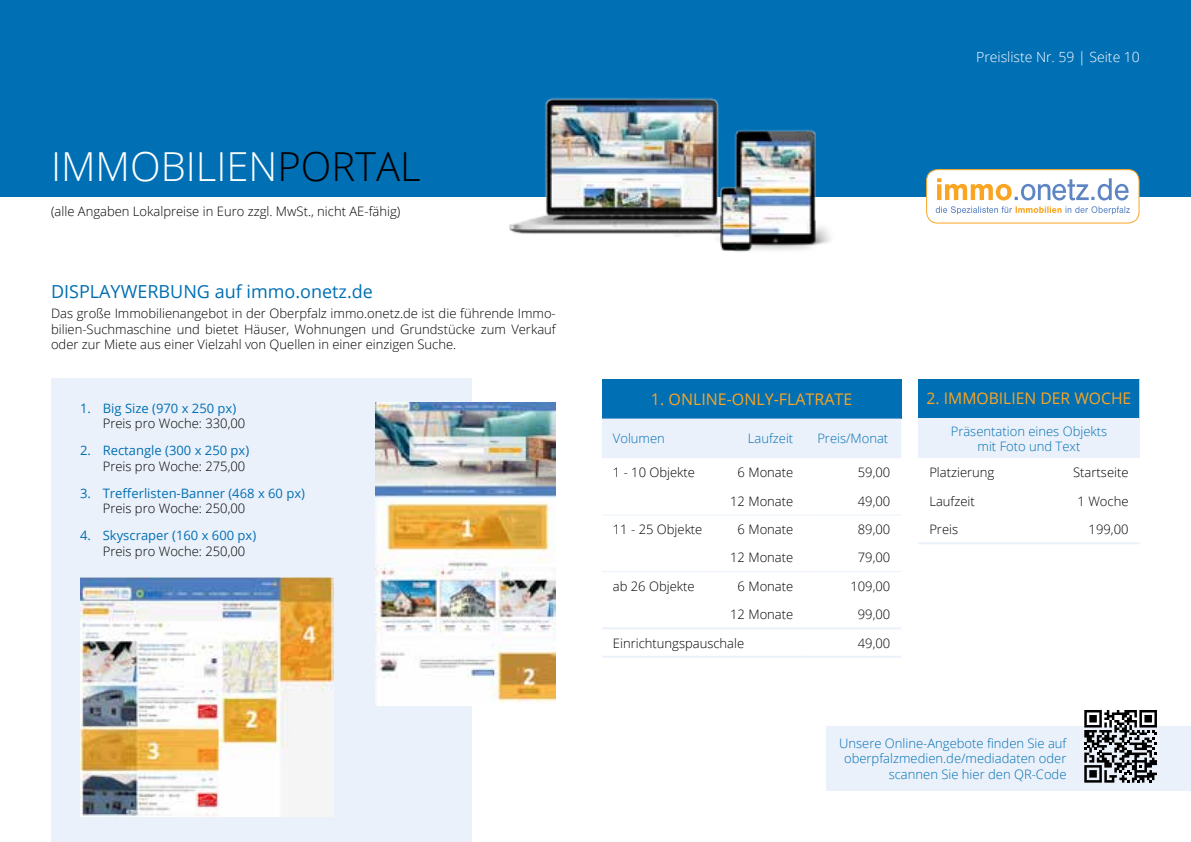
<style>
.page{position:relative;width:1191px;height:842px;background:#fff}
.page>*{position:absolute;margin:0;border:0;box-sizing:border-box;transform-origin:0 0}
.t1{font:300 40px "Open Sans";color:#000}
.t2{font:300 40px "Open Sans";color:#fff}
.t3{font:18px "Open Sans";color:#016fb4}
.t4{font:16px "Open Sans";color:#f9a523}
.t5{font:300 14px "Open Sans";color:#fff}
.t6{font:300 13px/15.6px "Open Sans";color:#000;text-align:justify}
.t7{font:13px/15.6px "Open Sans";color:#016fb4}
.t8{font:300 13px/15.6px "Open Sans";color:#016fb4;text-align:center}
.s1{color:#fff}
.s2{font-weight:300;color:#000}
</style>
<div class="page">
<div style="left:51px;top:379px;width:421px;height:463px;background:#ebf1fa"></div>
<div style="left:602px;top:379px;width:299px;height:40px;background:#016fb4"></div>
<div style="left:602px;top:419px;width:299px;height:39px;background:#ebf1fa"></div>
<hr style="left:602px;top:627px;width:114px;height:2px;background:#ebf1fa">
<hr style="left:716px;top:627px;width:88px;height:2px;background:#ebf1fa">
<hr style="left:804px;top:627px;width:97px;height:2px;background:#ebf1fa">
<hr style="left:602px;top:656px;width:114px;height:2px;background:#ebf1fa">
<hr style="left:716px;top:656px;width:88px;height:2px;background:#ebf1fa">
<hr style="left:804px;top:656px;width:97px;height:2px;background:#ebf1fa">
<hr style="left:602px;top:514px;width:114px;height:1px;background:#ebf1fa">
<hr style="left:716px;top:514px;width:88px;height:1px;background:#ebf1fa">
<hr style="left:804px;top:514px;width:97px;height:1px;background:#ebf1fa">
<hr style="left:602px;top:571px;width:114px;height:1px;background:#ebf1fa">
<hr style="left:716px;top:571px;width:88px;height:1px;background:#ebf1fa">
<hr style="left:804px;top:571px;width:97px;height:1px;background:#ebf1fa">
<div style="left:918px;top:379px;width:221px;height:40px;background:#016fb4"></div>
<div style="left:918px;top:419px;width:221px;height:39px;background:#ebf1fa"></div>
<hr style="left:1139px;top:379px;width:1px;height:40px;background:#d8d9d9">
<hr style="left:918px;top:542px;width:113px;height:2px;background:#ebf1fa">
<hr style="left:1031px;top:542px;width:108px;height:2px;background:#ebf1fa">
<img style="left:375px;top:403px;width:181px;height:302px">
<img style="left:80px;top:578px;width:253px;height:238px">
<div style="left:0;top:0;width:1191px;height:196px;background:#016fb4"></div>
<div style="left:827px;top:726px;width:364px;height:65px;background:#ebf1fa"></div>
<svg style="left:1084px;top:710px;width:73px;height:73px"></svg>
<div style="left:926px;top:170px;width:213px;height:53px;background:#fff;border-radius:11px"></div>
<div style="left:926px;top:169px;width:213px;height:54px;border:1px solid #f9a523;border-radius:11px"></div>
<svg style="left:935px;top:206px;width:195px;height:8px"></svg>
<svg style="left:937px;top:178px;width:191px;height:22px"></svg>
<img style="left:484px;top:97px;width:379px;height:155px">
<p class="t2" style="left:51px;top:139px;width:27px">Immob</p>
<p class="t1" style="left:186px;top:139px;width:236px"><span class="s1">ilien</span> Portal</p>
<p class="t6" style="left:51px;top:203px;width:351px">(alle Angaben Lokalpreise in Euro zzgl. MwSt., nicht AE-fähig)</p>
<p class="t3" style="left:51px;top:279px;width:83px">Disp laywerb</p>
<p class="t3" style="left:170px;top:279px;width:204px">ung auf immo.onetz.de</p>
<p class="t6" style="left:51px;top:305px;width:506px">Das große I mmobilienangebot in der Oberpfalz immo.onetz.de ist die führende I mmo&shy;bilien-Suchmaschine und bietet Häuser, Wohnungen und Grundstücke zum Verkauf oder zur Miete aus einer Vielzahl von Quellen in einer einzigen Suche.</p>
<p class="t7" style="left:103px;top:400px;width:144px;text-indent:-23px">1. Big Size (970 x 250 px)<br><span class="s2">Preis pro Woche: 330,00</span></p>
<p class="t7" style="left:103px;top:442px;width:148px;text-indent:-23px">2. Rectangle (300 x 250 px)<br><span class="s2">Preis pro Woche: 275,00</span></p>
<p class="t7" style="left:103px;top:485px;width:204px;text-indent:-23px">3. Trefferlisten-Banner (468 x 60 px)<br><span class="s2">Preis pro Woche: 250,00</span></p>
<p class="t7" style="left:103px;top:527px;width:155px;text-indent:-23px">4. Skyscraper (160 x 600 px)<br><span class="s2">Preis pro Woche: 250,00</span></p>
<p class="t5" style="left:976px;top:47px;width:165px">Preisliste Nr. 59 | Seite 10</p>
<p class="t4" style="left:651px;top:388px;width:155px">1. On line-On ly-Flatrate</p>
<p class="t8" style="left:613px;top:430px;width:54px">Volumen</p>
<p class="t8" style="left:748px;top:430px;width:47px">Laufzeit</p>
<p class="t8" style="left:817px;top:430px;width:72px">Preis/Monat</p>
<p class="t6" style="left:613px;top:465px;width:84px">1 - 10 Objekte</p>
<p class="t6" style="left:737px;top:465px;width:57px">6 Monate</p>
<p class="t6" style="left:858px;top:465px;width:34px">59,00</p>
<p class="t6" style="left:730px;top:493px;width:65px">12 Monate</p>
<p class="t6" style="left:858px;top:493px;width:34px">49,00</p>
<p class="t6" style="left:613px;top:521px;width:91px">11 - 25 Objekte</p>
<p class="t6" style="left:737px;top:521px;width:57px">6 Monate</p>
<p class="t6" style="left:858px;top:521px;width:34px">89,00</p>
<p class="t6" style="left:730px;top:549px;width:65px">12 Monate</p>
<p class="t6" style="left:858px;top:549px;width:34px">79,00</p>
<p class="t6" style="left:613px;top:578px;width:83px">ab 26 Objekte</p>
<p class="t6" style="left:737px;top:578px;width:57px">6 Monate</p>
<p class="t6" style="left:850px;top:578px;width:41px">109,00</p>
<p class="t6" style="left:730px;top:606px;width:65px">12 Monate</p>
<p class="t6" style="left:858px;top:606px;width:34px">99,00</p>
<p class="t6" style="left:613px;top:635px;width:133px">Einrichtungspauschale</p>
<p class="t6" style="left:858px;top:635px;width:34px">49,00</p>
<p class="t4" style="left:926px;top:388px;width:94px">2. Immobi lien</p>
<p class="t4" style="left:1040px;top:388px;width:11px">der</p>
<p class="t4" style="left:1074px;top:388px;width:38px">Woche</p>
<p class="t8" style="left:950px;top:423px;width:158px">Präsentation eines Objekts mit Foto und Text</p>
<p class="t6" style="left:929px;top:465px;width:67px">Platzierung</p>
<p class="t6" style="left:1073px;top:465px;width:57px">Startseite</p>
<p class="t6" style="left:929px;top:493px;width:47px">Laufzeit</p>
<p class="t6" style="left:1077px;top:493px;width:52px">1 Woche</p>
<p class="t6" style="left:929px;top:521px;width:30px">Preis</p>
<p class="t6" style="left:1088px;top:521px;width:41px">199,00</p>
<p class="t8" style="left:839px;top:735px;width:229px;text-align:right">Unsere Online-Angebote finden Sie auf oberpfalzmedien.de/mediadaten oder scannen Sie hier den QR-Code</p>
</div>
